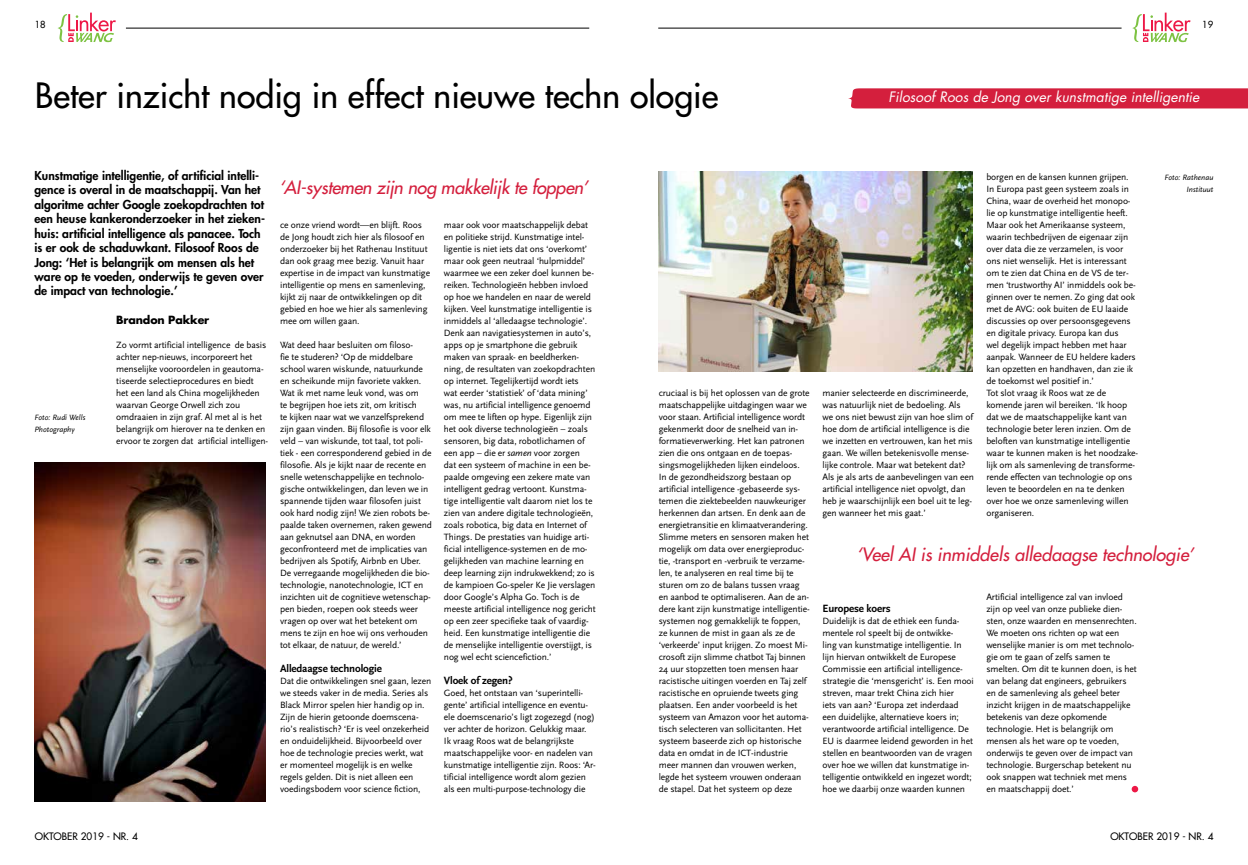
<style>
.page{position:relative;width:1248px;height:865px;background:#fff}
.page>*{position:absolute;margin:0;border:0;box-sizing:border-box;transform-origin:0 0}
.t1{font:500 34px "Futura Std";color:#000}
.t2{font:italic 500 18px "Futura Std";color:#d41f3d}
.t3{font:italic 14px "Futura Std";color:#fff}
.t4{font:800 12px/14.4px "Futura Std";color:#000}
.t5{font:700 11px "Scala Sans";letter-spacing:-.01em;color:#000}
.t6{font:700 11px "Futura Std";letter-spacing:-.01em;color:#000}
.t7{font:500 10px "Futura Std";color:#000}
.t8{font:9.5px/12px "Scala Sans";letter-spacing:-.01em;color:#000}
.t9{font:500 9.5px "Futura Std";color:#000}
.t10{font:italic 8px/12px "Scala Sans";color:#000}
.s1{font-style:italic}
</style>
<div class="page">
<svg style="left:58px;top:13px;width:58px;height:29px"></svg>
<hr style="left:126px;top:28px;width:463px;height:1px;background:#000">
<svg style="left:1132px;top:13px;width:58px;height:29px"></svg>
<hr style="left:658px;top:28px;width:463px;height:1px;background:#000">
<svg style="left:1131px;top:785px;width:7px;height:7px"></svg>
<div style="left:848px;top:88px;width:399px;height:20px;background:#d41f3d"></div>
<img style="left:34px;top:462px;width:231px;height:339px">
<img style="left:658px;top:171px;width:314px;height:200px">
<p class="t9" style="left:35px;top:19px;width:12px">18</p>
<p class="t9" style="left:1202px;top:19px;width:12px">19</p>
<h1 class="t1" style="left:35px;top:74px;width:684px">Beter inzicht nodig in effect nieuwe techn ologie</h1>
<h3 class="t3" style="left:888px;top:88px;width:312px">Filosoof Roos de Jong over kunstmatige intelligentie</h3>
<p class="t4" style="left:34px;top:168px;width:232px">Kunstmatige intelligentie, of artificial intelli&shy;gence is overal in de maatschappij. Van het algoritme achter Google zoekopdrachten tot een heuse kankeronderzoeker in het zieken&shy;huis: artificial intelligence als panacee. Toch is er ook de schaduwkant. Filosoof Roos de Jong: ‘Het is belangrijk om mensen als het ware op te voeden, onderwijs te geven over de impact van technologie.’</p>
<p class="t10" style="left:34px;top:412px;width:52px">Foto: Rudi Wells<br>Photography</p>
<p class="t6" style="left:116px;top:313px;width:94px">Brandon Pakker</p>
<p class="t8" style="left:116px;top:339px;width:153px">Zo vormt artificial intelligence de basis achter nep-nieuws, incorporeert het menselijke vooroordelen in geautoma&shy;tiseerde selectieprocedures en biedt het een land als China mogelijkheden waarvan George Orwell zich zou omdraaien in zijn graf. Al met al is het belangrijk om hierover na te denken en ervoor te zorgen dat artificial intelligen-</p>
<h2 class="t2" style="left:279px;top:176px;width:310px">‘AI-systemen zijn nog makkelijk te foppen’</h2>
<p class="t8" style="left:280px;top:219px;width:151px">ce onze vriend wordt—en blijft. Roos de Jong houdt zich hier als filosoof en onderzoeker bij het Rathenau Instituut dan ook graag mee bezig. Vanuit haar expertise in de impact van kunstmatige intelligentie op mens en samenleving, kijkt zij naar de ontwikkelingen op dit gebied en hoe we hier als samenleving mee om willen gaan.</p>
<p class="t8" style="left:280px;top:339px;width:153px">Wat deed haar besluiten om filoso-<br>fie te studeren? ‘Op de middelbare school waren wiskunde, natuurkunde en scheikunde mijn favoriete vakken.<br>Wat ik met name leuk vond, was om<br>te begrijpen hoe iets zit, om kritisch<br>te kijken naar wat we vanzelfsprekend zijn gaan vinden. Bij filosofie is voor elk veld – van wiskunde, tot taal, tot poli&shy;tiek - een corresponderend gebied in de filosofie. Als je kijkt naar de recente en snelle wetenschappelijke en technolo&shy;gische ontwikkelingen, dan leven we in spannende tijden waar filosofen juist ook hard nodig zijn! We zien robots be&shy;paalde taken overnemen, raken gewend aan geknutsel aan DNA, en worden geconfronteerd met de implicaties van bedrijven als Spotify, Airbnb en Uber.<br>De verregaande mogelijkheden die bio&shy;technologie, nanotechnologie, ICT en inzichten uit de cognitieve wetenschap&shy;pen bieden, roepen ook steeds weer vragen op over wat het betekent om mens te zijn en hoe wij ons verhouden tot elkaar, de natuur, de wereld.’</p>
<p class="t5" style="left:280px;top:663px;width:103px">Alledaagse technologie</p>
<p class="t8" style="left:280px;top:675px;width:153px">Dat die ontwikkelingen snel gaan, lezen we steeds vaker in de media. Series als Black Mirror spelen hier handig op in.<br>Zijn de hierin getoonde doemscena&shy;rio’s realistisch? ‘Er is veel onzekerheid en onduidelijkheid. Bijvoorbeeld over hoe de technologie precies werkt, wat er momenteel mogelijk is en welke regels gelden. Dit is niet alleen een voedingsbodem voor science fiction,</p>
<p class="t8" style="left:444px;top:219px;width:153px">maar ook voor maatschappelijk debat en politieke strijd. Kunstmatige intel&shy;ligentie is niet iets dat ons ‘overkomt’ maar ook geen neutraal ‘hulpmiddel’ waarmee we een zeker doel kunnen be&shy;reiken. Technologieën hebben invloed op hoe we handelen en naar de wereld kijken. Veel kunstmatige intelligentie is inmiddels al ‘alledaagse technologie’.<br>Denk aan navigatiesystemen in auto’s, apps op je smartphone die gebruik maken van spraak- en beeldherken&shy;ning, de resultaten van zoekopdrachten op internet. Tegelijkertijd wordt iets<br>wat eerder ‘statistiek’ of ‘data mining’ was, nu artificial intelligence genoemd om mee te liften op hype. Eigenlijk zijn het ook diverse technologieën – zoals sensoren, big data, robotlichamen of een app – die er <span class="s1">samen</span> voor zorgen<br>dat een systeem of machine in een be&shy;paalde omgeving een zekere mate van intelligent gedrag vertoont. Kunstma&shy;tige intelligentie valt daarom niet los te zien van andere digitale technologieën, zoals robotica, big data en Internet of Things. De prestaties van huidige arti&shy;ficial intelligence-systemen en de mo&shy;gelijkheden van machine learning en deep learning zijn indrukwekkend; zo is de kampioen Go-speler Ke Jie verslagen door Google’s Alpha Go. Toch is de meeste artificial intelligence nog gericht op een zeer specifieke taak of vaardig&shy;heid. Een kunstmatige intelligentie die de menselijke intelligentie overstijgt, is nog wel echt sciencefiction.’</p>
<p class="t5" style="left:444px;top:675px;width:70px">Vloek of zegen?</p>
<p class="t8" style="left:444px;top:687px;width:153px">Goed, het ontstaan van ‘superintelli&shy;gente’ artificial intelligence en eventu&shy;ele doemscenario’s ligt zogezegd (nog) ver achter de horizon. Gelukkig maar.<br>Ik vraag Roos wat de belangrijkste maatschappelijke voor- en nadelen van kunstmatige intelligentie zijn. Roos: ‘Ar&shy;tificial intelligence wordt alom gezien als een multi-purpose-technology die</p>
<p class="t8" style="left:986px;top:171px;width:153px">borgen en de kansen kunnen grijpen.<br>In Europa past geen systeem zoals in China, waar de overheid het monopo&shy;lie op kunstmatige intelligentie heeft.<br>Maar ook het Amerikaanse systeem, waarin techbedrijven de eigenaar zijn over data die ze verzamelen, is voor ons niet wenselijk. Het is interessant om te zien dat China en de VS de ter&shy;men ‘trustworthy AI’ inmiddels ook be&shy;ginnen over te nemen. Zo ging dat ook met de AVG: ook buiten de EU laaide discussies op over persoonsgegevens en digitale privacy. Europa kan dus<br>wel degelijk impact hebben met haar aanpak. Wanneer de EU heldere kaders kan opzetten en handhaven, dan zie ik de toekomst wel positief in.’<br>Tot slot vraag ik Roos wat ze de komende jaren wil bereiken. ‘Ik hoop dat we de maatschappelijke kant van technologie beter leren inzien. Om de beloften van kunstmatige intelligentie waar te kunnen maken is het noodzake&shy;lijk om als samenleving de transforme&shy;rende effecten van technologie op ons leven te beoordelen en na te denken over hoe we onze samenleving willen organiseren.</p>
<p class="t10" style="left:1164px;top:172px;width:50px;text-align:right">Foto: Rathenau<br>Instituut</p>
<p class="t8" style="left:658px;top:387px;width:152px">cruciaal is bij het oplossen van de grote maatschappelijke uitdagingen waar we voor staan. Artificial intelligence wordt gekenmerkt door de snelheid van in&shy;formatieverwerking. Het kan patronen zien die ons ontgaan en de toepas&shy;singsmogelijkheden lijken eindeloos.<br>In de gezondheidszorg bestaan op artificial intelligence -gebaseerde sys&shy;temen die ziektebeelden nauwkeuriger herkennen dan artsen. En denk aan de energietransitie en klimaatverandering.<br>Slimme meters en sensoren maken het mogelijk om data over energieproduc&shy;tie, -transport en -verbruik te verzame&shy;len, te analyseren en real time bij te sturen om zo de balans tussen vraag en aanbod te optimaliseren. Aan de an&shy;dere kant zijn kunstmatige intelligentie&shy;systemen nog gemakkelijk te foppen, ze kunnen de mist in gaan als ze de ‘verkeerde’ input krijgen. Zo moest Mi&shy;crosoft zijn slimme chatbot Taj binnen 24 uur stopzetten toen mensen haar racistische uitingen voerden en Taj zelf racistische en opruiende tweets ging plaatsen. Een ander voorbeeld is het systeem van Amazon voor het automa&shy;tisch selecteren van sollicitanten. Het systeem baseerde zich op historische data en omdat in de ICT-industrie meer mannen dan vrouwen werken, legde het systeem vrouwen onderaan de stapel. Dat het systeem op deze</p>
<p class="t8" style="left:822px;top:387px;width:153px">manier selecteerde en discrimineerde, was natuurlijk niet de bedoeling. Als<br>we ons niet bewust zijn van hoe slim of hoe dom de artificial intelligence is die we inzetten en vertrouwen, kan het mis gaan. We willen betekenisvolle mense&shy;lijke controle. Maar wat betekent dat?<br>Als je als arts de aanbevelingen van een artificial intelligence niet opvolgt, dan heb je waarschijnlijk een boel uit te leg&shy;gen wanneer het mis gaat.’</p>
<h2 class="t2" style="left:856px;top:542px;width:339px">‘Veel AI is inmiddels alledaagse technologie’</h2>
<p class="t8" style="left:986px;top:591px;width:152px">Artificial intelligence zal van invloed zijn op veel van onze publieke dien&shy;sten, onze waarden en mensenrechten.<br>We moeten ons richten op wat een wenselijke manier is om met technolo&shy;gie om te gaan of zelfs samen te smelten. Om dit te kunnen doen, is het van belang dat engineers, gebruikers en de samenleving als geheel beter inzicht krijgen in de maatschappelijke betekenis van deze opkomende technologie. Het is belangrijk om mensen als het ware op te voeden, onderwijs te geven over de impact van technologie. Burgerschap betekent nu ook snappen wat techniek met mens en maatschappij doet.’</p>
<p class="t5" style="left:822px;top:603px;width:70px">Europese koers</p>
<p class="t8" style="left:822px;top:615px;width:153px">Duidelijk is dat de ethiek een funda&shy;mentele rol speelt bij de ontwikke-<br>ling van kunstmatige intelligentie. In lijn hiervan ontwikkelt de Europese Commissie een artificial intelligence&shy;strategie die ‘mensgericht’ is. Een mooi streven, maar trekt China zich hier<br>iets van aan? ‘Europa zet inderdaad een duidelijke, alternatieve koers in; verantwoorde artificial intelligence. De EU is daarmee leidend geworden in het stellen en beantwoorden van de vragen over hoe we willen dat kunstmatige in&shy;telligentie ontwikkeld en ingezet wordt; hoe we daarbij onze waarden kunnen</p>
<p class="t7" style="left:35px;top:830px;width:105px">OKTOBER 2019 - NR. 4</p>
<p class="t7" style="left:1110px;top:830px;width:105px">OKTOBER 2019 - NR. 4</p>
</div>
